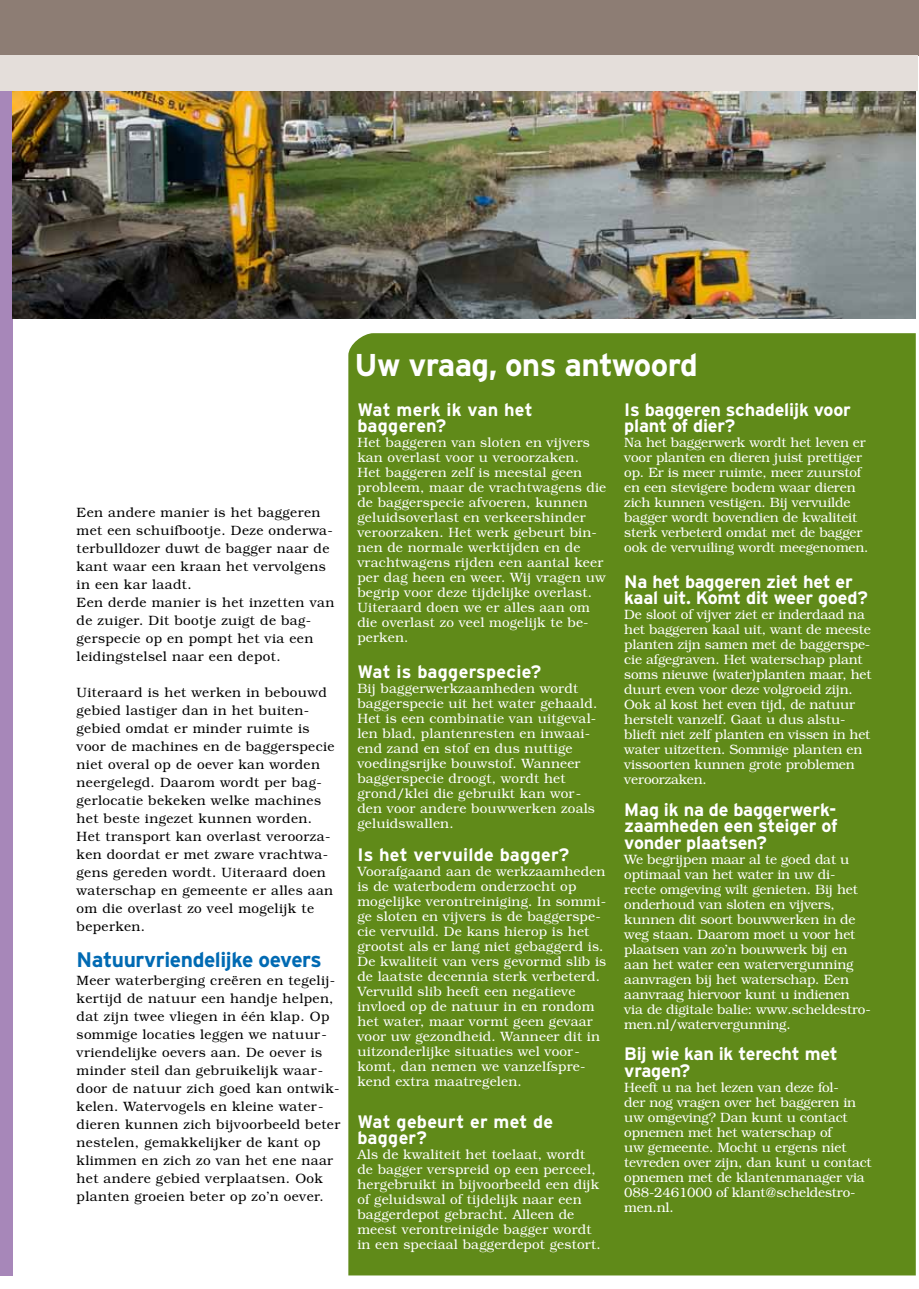
<style>
.page{position:relative;width:919px;height:1289px;background:#fff}
.page>*{position:absolute;margin:0;border:0;box-sizing:border-box;transform-origin:0 0}
.t1{font:700 31.5px "Interstate";letter-spacing:-.02em;color:#fff}
.t2{font:700 21px "Interstate";letter-spacing:-.02em;color:#006ab3}
.t3{font:700 18px/16.5px "Interstate";letter-spacing:-.01em;color:#fff}
.t4{font:700 18px/16.5px "Interstate";letter-spacing:.015em;color:#fff}
.t5{font:300 13.5px/15px "Bookman Std";letter-spacing:.015em;color:#fff}
.t6{font:300 13.5px/15px "Bookman Std";letter-spacing:-.01em;color:#fff}
.t7{font:300 13.5px/18px "Bookman Std";letter-spacing:.03em;color:#000}
</style>
<div class="page">
<div style="left:0;top:79px;width:13px;height:1196px;background:#a787b9"></div>
<div style="left:0;top:0;width:918px;height:55px;background:#8d7d74"></div>
<img style="left:13px;top:91px;width:902px;height:227px">
<div style="left:348px;top:333px;width:567px;height:942px;background:#608a19"></div>
<div style="left:0;top:55px;width:917px;height:36px;background:#e4deda"></div>
<p class="t7" style="left:77px;top:503px;width:259px">Een andere manier is het baggeren met een schuifbootje. Deze onderwa&shy;terbulldozer duwt de bagger naar de kant waar een kraan het vervolgens in een kar laadt.<br>Een derde manier is het inzetten van de zuiger. Dit bootje zuigt de bag&shy;gerspecie op en pompt het via een leidingstelsel naar een depot.</p>
<p class="t7" style="left:77px;top:683px;width:259px">Uiteraard is het werken in bebouwd gebied lastiger dan in het buiten&shy;gebied omdat er minder ruimte is voor de machines en de baggerspecie niet overal op de oever kan worden neergelegd. Daarom wordt per bag&shy;gerlocatie bekeken welke machines het beste ingezet kunnen worden.<br>Het transport kan overlast veroorza&shy;ken doordat er met zware vrachtwa&shy;gens gereden wordt. Uiteraard doen waterschap en gemeente er alles aan om die overlast zo veel mogelijk te beperken.</p>
<h2 class="t2" style="left:77px;top:947px;width:247px">Natuurvriendelijke oevers</h2>
<p class="t7" style="left:77px;top:971px;width:265px">Meer waterberging creëren en tegelij&shy;kertijd de natuur een handje helpen, dat zijn twee vliegen in één klap. Op sommige locaties leggen we natuur&shy;vriendelijke oevers aan. De oever is minder steil dan gebruikelijk waar&shy;door de natuur zich goed kan ontwik&shy;kelen. Watervogels en kleine water&shy;dieren kunnen zich bijvoorbeeld beter nestelen, gemakkelijker de kant op klimmen en zich zo van het ene naar het andere gebied verplaatsen. Ook planten groeien beter op zo’n oever.</p>
<h1 class="t1" style="left:354px;top:345px;width:345px">Uw vraag, ons antwoord</h1>
<h3 class="t4" style="left:357px;top:401px;width:177px">Wat merk ik van het baggeren?</h3>
<p class="t5" style="left:357px;top:435px;width:250px">Het baggeren van sloten en vijvers kan overlast voor u veroorzaken.<br>Het baggeren zelf is meestal geen probleem, maar de vrachtwagens die de baggerspecie afvoeren, kunnen geluidsoverlast en verkeershinder veroorzaken. Het werk gebeurt bin&shy;nen de normale werktijden en de vrachtwagens rijden een aantal keer per dag heen en weer. Wij vragen uw begrip voor deze tijdelijke overlast.<br>Uiteraard doen we er alles aan om die overlast zo veel mogelijk te be&shy;perken.</p>
<h3 class="t4" style="left:357px;top:663px;width:185px">Wat is baggerspecie?</h3>
<p class="t5" style="left:357px;top:680px;width:241px">Bij baggerwerkzaamheden wordt baggerspecie uit het water gehaald.<br>Het is een combinatie van uitgeval&shy;len blad, plantenresten en inwaai&shy;end zand en stof en dus nuttige voedingsrijke bouwstof. Wanneer baggerspecie droogt, wordt het grond/klei die gebruikt kan wor&shy;den voor andere bouwwerken zoals geluidswallen.</p>
<h3 class="t4" style="left:357px;top:846px;width:213px">Is het vervuilde bagger?</h3>
<p class="t5" style="left:357px;top:863px;width:250px">Voorafgaand aan de werkzaamheden is de waterbodem onderzocht op mogelijke verontreiniging. In sommi&shy;ge sloten en vijvers is de baggerspe&shy;cie vervuild. De kans hierop is het grootst als er lang niet gebaggerd is.<br>De kwaliteit van vers gevormd slib is de laatste decennia sterk verbeterd.<br>Vervuild slib heeft een negatieve invloed op de natuur in en rondom het water, maar vormt geen gevaar voor uw gezondheid. Wanneer dit in uitzonderlijke situaties wel voor&shy;komt, dan nemen we vanzelfspre&shy;kend extra maatregelen.</p>
<h3 class="t4" style="left:357px;top:1113px;width:197px">Wat gebeurt er met de bagger?</h3>
<p class="t5" style="left:357px;top:1147px;width:245px">Als de kwaliteit het toelaat, wordt de bagger verspreid op een perceel, hergebruikt in bijvoorbeeld een dijk of geluidswal of tijdelijk naar een baggerdepot gebracht. Alleen de meest verontreinigde bagger wordt in een speciaal baggerdepot gestort.</p>
<h3 class="t3" style="left:624px;top:401px;width:228px">Is baggeren schadelijk voor plant of dier?</h3>
<p class="t6" style="left:624px;top:435px;width:246px">Na het baggerwerk wordt het leven er voor planten en dieren juist prettiger op. Er is meer ruimte, meer zuurstof en een stevigere bodem waar dieren zich kunnen vestigen. Bij vervuilde bagger wordt bovendien de kwaliteit sterk verbeterd omdat met de bagger ook de vervuiling wordt meegenomen.</p>
<h3 class="t3" style="left:624px;top:573px;width:245px">Na het baggeren ziet het er kaal uit. Komt dit weer goed?</h3>
<p class="t6" style="left:624px;top:607px;width:249px">De sloot of vijver ziet er inderdaad na het baggeren kaal uit, want de meeste planten zijn samen met de baggerspe&shy;cie afgegraven. Het waterschap plant soms nieuwe (water)planten maar, het duurt even voor deze volgroeid zijn.<br>Ook al kost het even tijd, de natuur herstelt vanzelf. Gaat u dus alstu&shy;blieft niet zelf planten en vissen in het water uitzetten. Sommige planten en vissoorten kunnen grote problemen veroorzaken.</p>
<h3 class="t3" style="left:624px;top:801px;width:215px;text-align:justify">Mag ik na de baggerwerk&shy;zaamheden een steiger of vonder plaatsen?</h3>
<p class="t6" style="left:624px;top:851px;width:248px">We begrijpen maar al te goed dat u optimaal van het water in uw di-<br>recte omgeving wilt genieten. Bij het onderhoud van sloten en vijvers, kunnen dit soort bouwwerken in de weg staan. Daarom moet u voor het plaatsen van zo’n bouwwerk bij en aan het water een watervergunning aanvragen bij het waterschap. Een aanvraag hiervoor kunt u indienen via de digitale balie: www.scheldestro&shy;men.nl/watervergunning.</p>
<h3 class="t3" style="left:624px;top:1045px;width:215px">Bij wie kan ik terecht met vragen?</h3>
<p class="t6" style="left:624px;top:1079px;width:249px">Heeft u na het lezen van deze fol-<br>der nog vragen over het baggeren in uw omgeving? Dan kunt u contact opnemen met het waterschap of<br>uw gemeente. Mocht u ergens niet tevreden over zijn, dan kunt u contact opnemen met de klantenmanager via<br>088-2461000 of klant@scheldestro&shy;men.nl.</p>
</div>
